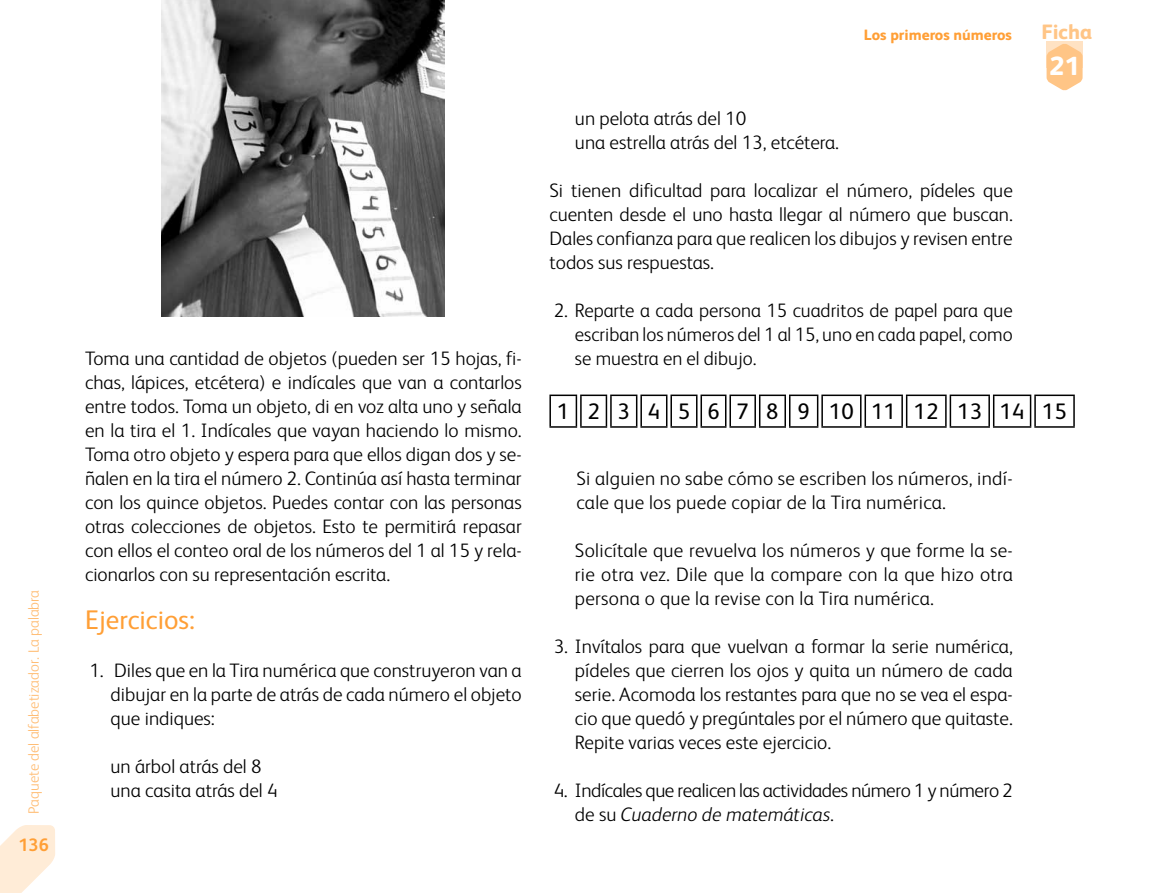
<style>
.page{position:relative;width:1149px;height:893px;background:#fff}
.page>*{position:absolute;margin:0;border:0;box-sizing:border-box;transform-origin:0 0}
.t1{font:27px "FS Albert";color:#ff9f36}
.t2{font:800 26.25px "FS Albert";color:#fff}
.t3{font:22.5px "FS Albert";letter-spacing:.78em;color:#000}
.t4{font:800 20.85px "FS Albert";color:#ffc586}
.t5{font:300 19.5px/24px "FS Albert";color:#000;text-align:justify}
.t6{font:300 19.5px/24px "FS Albert";letter-spacing:-.02em;color:#000}
.t7{font:700 18px "FS Albert";color:#ff9f36}
.t8{font:300 15px "FS Albert";color:#ffbc72}
.t9{font:800 15px "FS Albert";color:#ff9f36}
.s1{font-style:italic}
</style>
<div class="page">
<svg style="left:0;top:825px;width:55px;height:68px"></svg>
<hr style="left:549px;top:396px;width:1px;height:30px;background:#000">
<hr style="left:575px;top:396px;width:2px;height:30px;background:#000">
<hr style="left:580px;top:396px;width:1px;height:30px;background:#000">
<hr style="left:605px;top:396px;width:2px;height:30px;background:#000">
<hr style="left:610px;top:396px;width:1px;height:30px;background:#000">
<hr style="left:635px;top:396px;width:2px;height:30px;background:#000">
<hr style="left:640px;top:396px;width:1px;height:30px;background:#000">
<hr style="left:665px;top:396px;width:2px;height:30px;background:#000">
<hr style="left:670px;top:396px;width:1px;height:30px;background:#000">
<hr style="left:695px;top:396px;width:2px;height:30px;background:#000">
<hr style="left:700px;top:396px;width:1px;height:30px;background:#000">
<hr style="left:724px;top:396px;width:2px;height:30px;background:#000">
<hr style="left:729px;top:396px;width:1px;height:30px;background:#000">
<hr style="left:754px;top:396px;width:1px;height:30px;background:#000">
<svg style="left:549px;top:395px;width:236px;height:1px"></svg>
<hr style="left:758px;top:396px;width:2px;height:30px;background:#000">
<hr style="left:784px;top:396px;width:1px;height:30px;background:#000">
<hr style="left:788px;top:395px;width:30px;height:1px;background:#000">
<hr style="left:788px;top:396px;width:2px;height:30px;background:#000">
<hr style="left:816px;top:396px;width:2px;height:30px;background:#000">
<hr style="left:821px;top:395px;width:40px;height:1px;background:#000">
<hr style="left:821px;top:396px;width:1px;height:30px;background:#000">
<hr style="left:859px;top:396px;width:2px;height:30px;background:#000">
<hr style="left:864px;top:395px;width:38px;height:1px;background:#000">
<hr style="left:864px;top:396px;width:1px;height:30px;background:#000">
<hr style="left:901px;top:396px;width:1px;height:30px;background:#000">
<hr style="left:905px;top:395px;width:41px;height:1px;background:#000">
<hr style="left:905px;top:396px;width:2px;height:30px;background:#000">
<hr style="left:944px;top:396px;width:2px;height:30px;background:#000">
<hr style="left:949px;top:395px;width:40px;height:1px;background:#000">
<hr style="left:949px;top:396px;width:1px;height:30px;background:#000">
<hr style="left:988px;top:396px;width:1px;height:30px;background:#000">
<hr style="left:992px;top:395px;width:38px;height:1px;background:#000">
<hr style="left:992px;top:396px;width:2px;height:30px;background:#000">
<hr style="left:1029px;top:396px;width:1px;height:30px;background:#000">
<hr style="left:1033px;top:395px;width:41px;height:1px;background:#000">
<hr style="left:1033px;top:396px;width:2px;height:30px;background:#000">
<hr style="left:1072px;top:396px;width:2px;height:30px;background:#000">
<hr style="left:549px;top:426px;width:28px;height:2px;background:#000">
<hr style="left:580px;top:426px;width:27px;height:2px;background:#000">
<hr style="left:610px;top:426px;width:27px;height:2px;background:#000">
<hr style="left:640px;top:426px;width:27px;height:2px;background:#000">
<hr style="left:670px;top:426px;width:27px;height:2px;background:#000">
<hr style="left:700px;top:426px;width:26px;height:2px;background:#000">
<hr style="left:729px;top:426px;width:26px;height:2px;background:#000">
<hr style="left:758px;top:426px;width:27px;height:2px;background:#000">
<hr style="left:788px;top:426px;width:30px;height:2px;background:#000">
<hr style="left:821px;top:426px;width:40px;height:2px;background:#000">
<hr style="left:864px;top:426px;width:38px;height:2px;background:#000">
<hr style="left:905px;top:426px;width:41px;height:2px;background:#000">
<hr style="left:949px;top:426px;width:40px;height:2px;background:#000">
<hr style="left:992px;top:426px;width:38px;height:2px;background:#000">
<hr style="left:1033px;top:426px;width:41px;height:2px;background:#000">
<svg style="left:1046px;top:42px;width:37px;height:49px;background:#ffcf9c"></svg>
<img style="left:162px;top:0;width:282px;height:317px">
<p class="t8" style="left:25px;top:814px;width:225px;rotate:-90deg">Paquete del alfabetizador. La palabra</p>
<p class="t7" style="left:18px;top:834px;width:32px">136</p>
<p class="t5" style="left:85px;top:346px;width:438px">Toma una cantidad de objetos (pueden ser 15 hojas, fi&shy;chas, lápices, etcétera) e indícales que van a contarlos entre todos. Toma un objeto, di en voz alta uno y señala en la tira el 1. Indícales que vayan haciendo lo mismo.<br>Toma otro objeto y espera para que ellos digan dos y se&shy;ñalen en la tira el número 2. Continúa así hasta terminar con los quince objetos. Puedes contar con las personas otras colecciones de objetos. Esto te permitirá repasar con ellos el conteo oral de los números del 1 al 15 y rela&shy;cionarlos con su representación escrita.</p>
<p class="t1" style="left:85px;top:604px;width:111px">Ejercicios:</p>
<p class="t5" style="left:111px;top:658px;width:412px;text-indent:-21px">1. Diles que en la Tira numérica que construyeron van a dibujar en la parte de atrás de cada número el objeto que indiques:</p>
<p class="t5" style="left:111px;top:754px;width:168px">un árbol atrás del 8 una casita atrás del 4</p>
<p class="t9" style="left:863px;top:26px;width:149px">Los primeros números</p>
<p class="t4" style="left:1041px;top:20px;width:52px">Ficha</p>
<p class="t2" style="left:1049px;top:50px;width:31px">21</p>
<p class="t5" style="left:575px;top:106px;width:265px">un pelota atrás del 10<br>una estrella atrás del 13, etcétera.</p>
<p class="t5" style="left:549px;top:178px;width:465px">Si tienen dificultad para localizar el número, pídeles que cuenten desde el uno hasta llegar al número que buscan.<br>Dales confianza para que realicen los dibujos y revisen entre todos sus respuestas.</p>
<p class="t5" style="left:575px;top:298px;width:439px;text-indent:-21px">2. Reparte a cada persona 15 cuadritos de papel para que escriban los números del 1 al 15, uno en cada papel, como se muestra en el dibujo.</p>
<p class="t3" style="left:557px;top:399px;width:511px">123456789101112131415</p>
<p class="t5" style="left:576px;top:466px;width:437px">Si alguien no sabe cómo se escriben los números, indí&shy;cale que los puede copiar de la Tira numérica.</p>
<p class="t5" style="left:574px;top:538px;width:439px">Solicítale que revuelva los números y que forme la se&shy;rie otra vez. Dile que la compare con la que hizo otra persona o que la revise con la Tira numérica.</p>
<p class="t5" style="left:574px;top:634px;width:439px;text-indent:-21px">3. Invítalos para que vuelvan a formar la serie numérica, pídeles que cierren los ojos y quita un número de cada serie. Acomoda los restantes para que no se vea el espa&shy;cio que quedó y pregúntales por el número que quitaste.<br>Repite varias veces este ejercicio.</p>
<p class="t6" style="left:574px;top:778px;width:439px;text-indent:-21px">4. Indícales que realicen las actividades número 1 y número 2 de su <span class="s1">Cuaderno de matemáticas</span>.</p>
</div>
